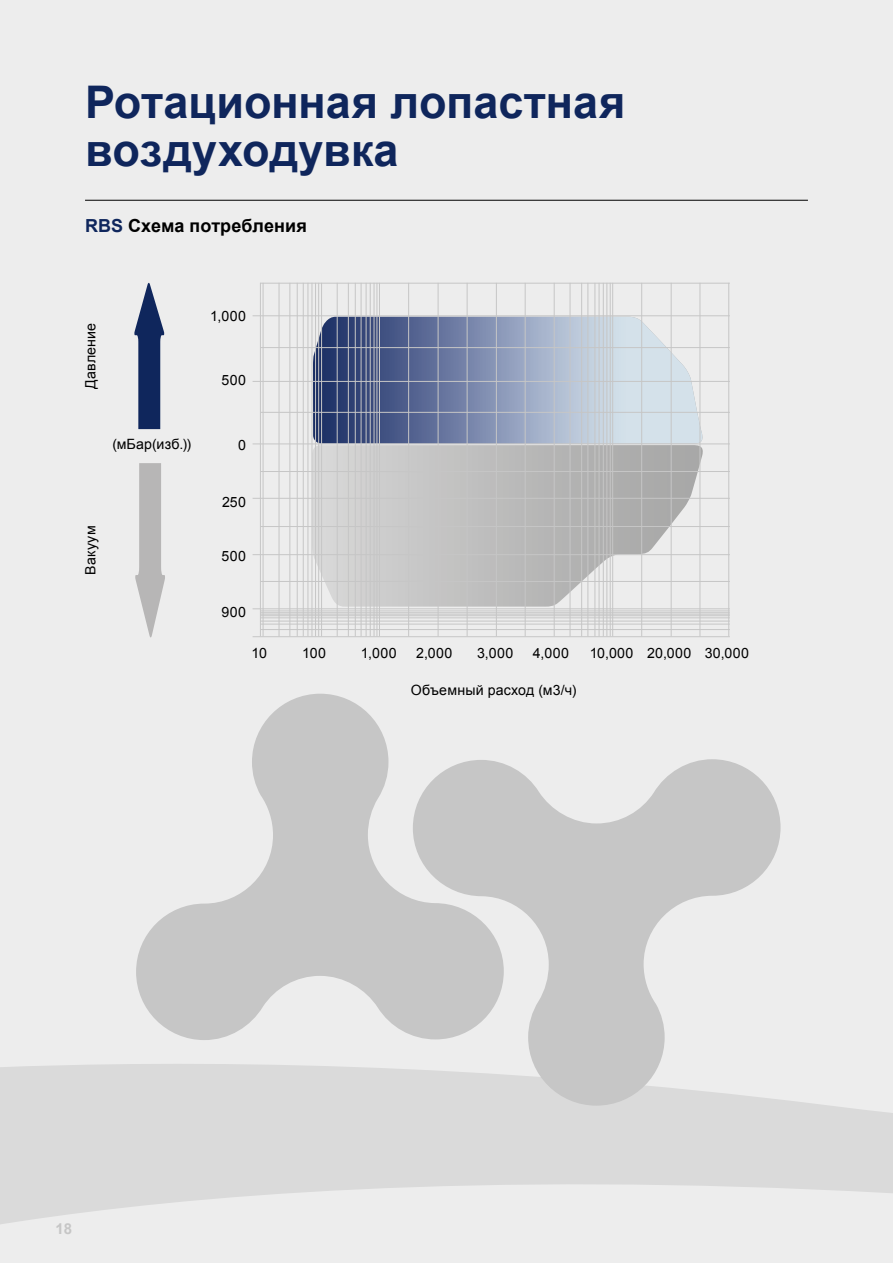
<style>
.page{position:relative;width:893px;height:1263px;background:#ededed}
.page>*{position:absolute;margin:0;border:0;box-sizing:border-box;transform-origin:0 0}
.t1{font:700 45px/48px "Arial";color:#0f265c}
.t2{font:700 18px "Arial";letter-spacing:.005em;color:#000}
.t3{font:700 15px "Arial";color:#c6c6c6}
.t4{font:14.1px "Arial";letter-spacing:.02em;color:#000}
.s1{color:#0f265c}
</style>
<div class="page">
<svg style="left:136px;top:694px;width:277px;height:346px;fill:#c6c6c6"></svg>
<svg style="left:0;top:1064px;width:893px;height:160px;fill:#dadada"></svg>
<svg style="left:413px;top:759px;width:367px;height:347px;fill:#c6c6c6"></svg>
<hr style="left:85px;top:200px;width:723px;height:1px;background:#000">
<svg style="left:313px;top:445px;width:390px;height:163px;background:#c5c5c5"></svg>
<svg style="left:313px;top:317px;width:390px;height:126px;background:#8e9bb8"></svg>
<hr style="left:253px;top:636px;width:477px;height:1px;background:#c6c6c6">
<hr style="left:253px;top:608px;width:477px;height:1px;background:#c6c6c6">
<hr style="left:253px;top:554px;width:477px;height:1px;background:#c6c6c6">
<hr style="left:253px;top:498px;width:477px;height:1px;background:#c6c6c6">
<hr style="left:253px;top:443px;width:477px;height:1px;background:#c6c6c6">
<hr style="left:253px;top:381px;width:477px;height:1px;background:#c6c6c6">
<hr style="left:253px;top:315px;width:477px;height:1px;background:#c6c6c6">
<hr style="left:260px;top:283px;width:470px;height:1px;background:#c6c6c6">
<hr style="left:260px;top:347px;width:470px;height:1px;background:#c6c6c6">
<hr style="left:260px;top:412px;width:470px;height:1px;background:#c6c6c6">
<hr style="left:260px;top:471px;width:470px;height:1px;background:#c6c6c6">
<hr style="left:260px;top:526px;width:470px;height:1px;background:#c6c6c6">
<hr style="left:260px;top:581px;width:470px;height:1px;background:#c6c6c6">
<hr style="left:260px;top:610px;width:470px;height:1px;background:#c6c6c6">
<hr style="left:260px;top:612px;width:470px;height:1px;background:#c6c6c6">
<hr style="left:260px;top:614px;width:470px;height:1px;background:#c6c6c6">
<hr style="left:260px;top:615px;width:470px;height:1px;background:#c6c6c6">
<hr style="left:260px;top:617px;width:470px;height:1px;background:#c6c6c6">
<hr style="left:260px;top:621px;width:470px;height:1px;background:#c6c6c6">
<hr style="left:260px;top:624px;width:470px;height:1px;background:#c6c6c6">
<hr style="left:260px;top:629px;width:470px;height:1px;background:#c6c6c6">
<hr style="left:260px;top:283px;width:1px;height:353px;background:#c6c6c6">
<hr style="left:263px;top:283px;width:1px;height:353px;background:#c6c6c6">
<hr style="left:279px;top:283px;width:1px;height:353px;background:#c6c6c6">
<hr style="left:289px;top:283px;width:1px;height:353px;background:#c6c6c6">
<hr style="left:297px;top:283px;width:1px;height:353px;background:#c6c6c6">
<hr style="left:303px;top:283px;width:1px;height:353px;background:#c6c6c6">
<hr style="left:308px;top:283px;width:1px;height:353px;background:#c6c6c6">
<hr style="left:312px;top:283px;width:1px;height:353px;background:#c6c6c6">
<hr style="left:315px;top:283px;width:1px;height:353px;background:#c6c6c6">
<hr style="left:318px;top:283px;width:1px;height:353px;background:#c6c6c6">
<hr style="left:321px;top:283px;width:1px;height:353px;background:#c6c6c6">
<hr style="left:337px;top:283px;width:1px;height:353px;background:#c6c6c6">
<hr style="left:348px;top:283px;width:1px;height:353px;background:#c6c6c6">
<hr style="left:355px;top:283px;width:1px;height:353px;background:#c6c6c6">
<hr style="left:361px;top:283px;width:1px;height:353px;background:#c6c6c6">
<hr style="left:366px;top:283px;width:1px;height:353px;background:#c6c6c6">
<hr style="left:370px;top:283px;width:1px;height:353px;background:#c6c6c6">
<hr style="left:374px;top:283px;width:1px;height:353px;background:#c6c6c6">
<hr style="left:377px;top:283px;width:1px;height:353px;background:#c6c6c6">
<hr style="left:379px;top:283px;width:1px;height:353px;background:#c6c6c6">
<hr style="left:408px;top:283px;width:1px;height:353px;background:#c6c6c6">
<hr style="left:438px;top:283px;width:1px;height:353px;background:#c6c6c6">
<hr style="left:467px;top:283px;width:1px;height:353px;background:#c6c6c6">
<hr style="left:496px;top:283px;width:1px;height:353px;background:#c6c6c6">
<hr style="left:525px;top:283px;width:1px;height:353px;background:#c6c6c6">
<hr style="left:554px;top:283px;width:1px;height:353px;background:#c6c6c6">
<hr style="left:570px;top:283px;width:1px;height:353px;background:#c6c6c6">
<hr style="left:581px;top:283px;width:1px;height:353px;background:#c6c6c6">
<hr style="left:587px;top:283px;width:1px;height:353px;background:#c6c6c6">
<hr style="left:594px;top:283px;width:1px;height:353px;background:#c6c6c6">
<hr style="left:599px;top:283px;width:1px;height:353px;background:#c6c6c6">
<hr style="left:603px;top:283px;width:1px;height:353px;background:#c6c6c6">
<hr style="left:606px;top:283px;width:1px;height:353px;background:#c6c6c6">
<hr style="left:610px;top:283px;width:1px;height:353px;background:#c6c6c6">
<hr style="left:612px;top:283px;width:1px;height:353px;background:#c6c6c6">
<hr style="left:641px;top:283px;width:1px;height:353px;background:#c6c6c6">
<hr style="left:671px;top:283px;width:1px;height:353px;background:#c6c6c6">
<hr style="left:700px;top:283px;width:1px;height:353px;background:#c6c6c6">
<hr style="left:728px;top:283px;width:1px;height:353px;background:#c6c6c6">
<svg style="left:135px;top:463px;width:30px;height:175px"></svg>
<svg style="left:134px;top:282px;width:30px;height:147px"></svg>
<h1 class="t1" style="left:85px;top:80px;width:542px">Ротационная лопастная воздуходувка</h1>
<p class="t2" style="left:85px;top:214px;width:223px"><span class="s1">RBS</span> Схема потребления</p>
<p class="t4" style="left:81px;top:389px;width:68px;rotate:-90deg">Давление</p>
<p class="t4" style="left:112px;top:435px;width:80px">(мБар(изб.))</p>
<p class="t4" style="left:81px;top:575px;width:51px;rotate:-90deg">Вакуум</p>
<p class="t4" style="left:210px;top:307px;width:37px">1,000</p>
<p class="t4" style="left:222px;top:371px;width:26px">500</p>
<p class="t4" style="left:238px;top:436px;width:9px">0</p>
<p class="t4" style="left:222px;top:492px;width:25px">250</p>
<p class="t4" style="left:222px;top:546px;width:26px">500</p>
<p class="t4" style="left:221px;top:602px;width:26px">900</p>
<p class="t4" style="left:251px;top:644px;width:17px">10</p>
<p class="t4" style="left:302px;top:644px;width:25px">100</p>
<p class="t4" style="left:361px;top:644px;width:37px">1,000</p>
<p class="t4" style="left:416px;top:644px;width:38px">2,000</p>
<p class="t4" style="left:477px;top:644px;width:38px">3,000</p>
<p class="t4" style="left:533px;top:644px;width:38px">4,000</p>
<p class="t4" style="left:411px;top:680px;width:167px">Объемный расход (м3/ч)</p>
<p class="t4" style="left:590px;top:644px;width:161px">10,000 20,000 30,000</p>
<p class="t3" style="left:55px;top:1218px;width:18px">18</p>
</div>
